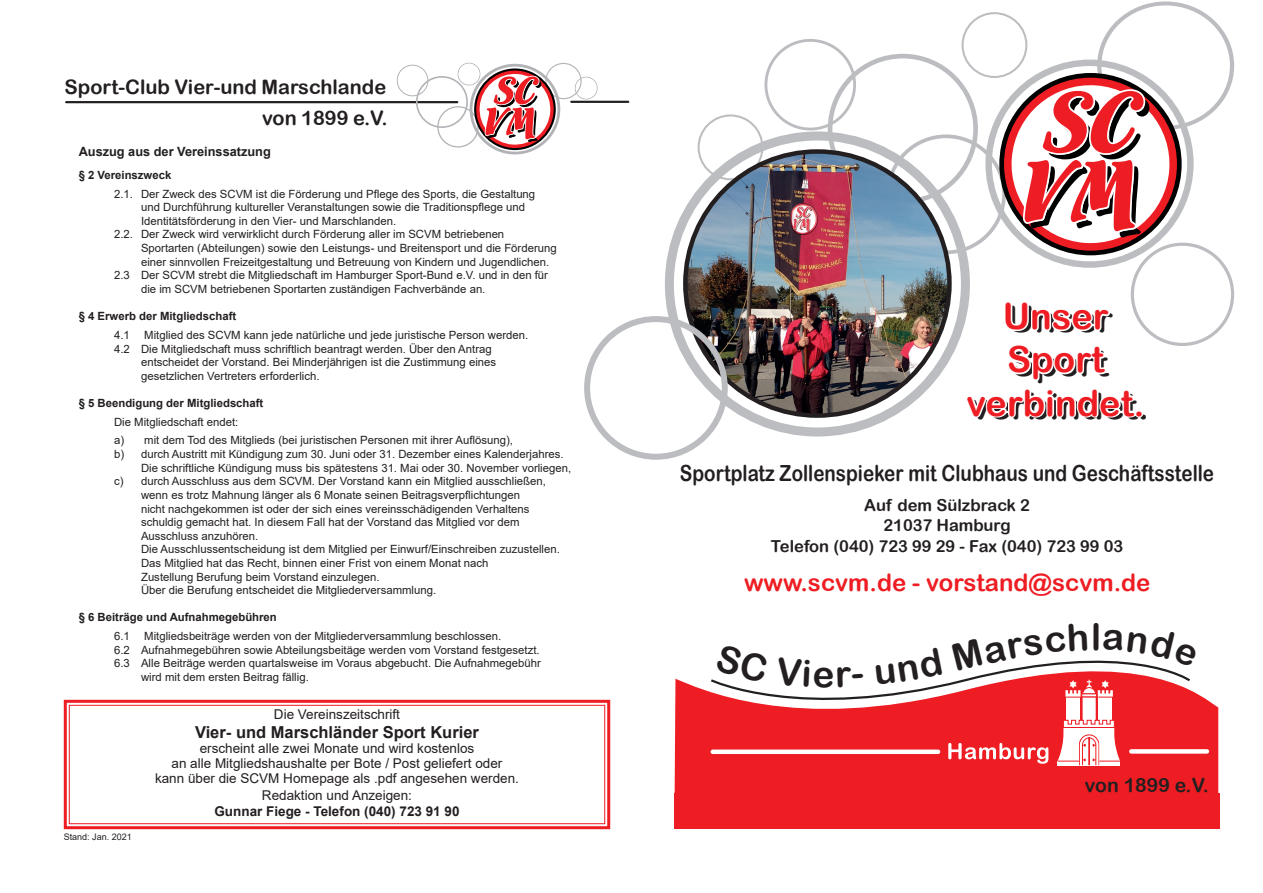
<style>
.page{position:relative;width:1263px;height:893px;background:#fff}
.page>*{position:absolute;margin:0;border:0;box-sizing:border-box;transform-origin:0 0}
.t1{font:36.9px "Arial Rounded MT Bold";color:#231f20}
.t2{font:36px/43.2px "Arial Rounded MT Bold";color:#ee1d23;text-align:center}
.t3{font:24px "Arial Rounded MT Bold";color:#ee1d23}
.t4{font:22.2px "Arial Rounded MT Bold";color:#231f20;scale:.85 1}
.t5{font:19.95px/30.9px "Arial Rounded MT Bold";color:#231f20;text-align:right}
.t6{font:19.5px "Arial Rounded MT Bold";color:#231f20}
.t7{font:16.5px/20.4px "Arial Rounded MT Bold";color:#231f20;text-align:center}
.t8{font:700 16.5px "Arial";color:#231f20}
.t9{font:13.5px/15.5px "Arial";color:#231f20;text-align:center}
.t10{font:700 13.5px "Arial";color:#231f20}
.t11{font:700 12.75px "Arial";color:#231f20}
.t12{font:11.4px/18.8px "Arial";color:#231f20}
.t13{font:700 11.4px "Arial";color:#231f20}
.t14{font:9px "Arial";color:#231f20}
</style>
<div class="page">
<div style="left:675px;top:793px;width:545px;height:36px;background:#ee1d23"></div>
<div style="left:675px;top:678px;width:543px;height:115px;background:#ee1d23"></div>
<div style="left:1054px;top:674px;width:67px;height:97px;background:linear-gradient(to right,#ee1d23,#ee1d23)"></div>
<div style="left:1131px;top:749px;width:76px;height:5px;background:#fff"></div>
<svg style="left:63px;top:699px;width:548px;height:131px"></svg>
<div style="left:69px;top:705px;width:536px;height:119px;border:1px solid #ee1d23"></div>
<svg style="left:698px;top:1px;width:536px;height:419px"></svg>
<hr style="left:66px;top:101px;width:391px;height:2px;background:#231f20">
<hr style="left:571px;top:101px;width:57px;height:2px;background:#231f20">
<svg style="left:397px;top:63px;width:201px;height:91px"></svg>
<div style="left:665px;top:131px;width:305px;height:305px;border:9px solid #bcbdc0;border-radius:50%"></div>
<img style="left:685px;top:152px;width:264px;height:264px;border-radius:132px">
<div style="left:584px;top:316px;width:144px;height:144px;border:6px solid #bcbdc0;border-radius:50%"></div>
<svg style="left:709px;top:660px;width:489px;height:105px"></svg>
<h3 class="t5" style="left:65px;top:71px;width:325px">Sport-Club Vier-und Marschlande von 1899 e.V.</h3>
<p class="t11" style="left:79px;top:143px;width:194px">Auszug aus der Vereinssatzung</p>
<p class="t13" style="left:79px;top:167px;width:94px">§ 2 Vereinszweck</p>
<p class="t12" style="left:114px;top:184px;width:423px">2.1. Der Zweck des SCVM ist die Förderung und Pflege des Sports, die Gestaltung</p>
<p class="t12" style="left:141px;top:198px;width:386px">und Durchführung kultureller Veranstaltungen sowie die Traditionspflege und</p>
<p class="t12" style="left:141px;top:211px;width:257px">Identitätsförderung in den Vier- und Marschlanden.</p>
<p class="t12" style="left:114px;top:225px;width:392px">2.2. Der Zweck wird verwirklicht durch Förderung aller im SCVM betriebenen</p>
<p class="t12" style="left:141px;top:239px;width:417px">Sportarten (Abteilungen) sowie den Leistungs- und Breitensport und die Förderung</p>
<p class="t12" style="left:141px;top:252px;width:410px">einer sinnvollen Freizeitgestaltung und Betreuung von Kindern und Jugendlichen.</p>
<p class="t12" style="left:114px;top:266px;width:435px">2.3 Der SCVM strebt die Mitgliedschaft im Hamburger Sport-Bund e.V. und in den für</p>
<p class="t12" style="left:141px;top:279px;width:346px">die im SCVM betriebenen Sportarten zuständigen Fachverbände an.</p>
<p class="t13" style="left:79px;top:308px;width:159px">§ 4 Erwerb der Mitgliedschaft</p>
<p class="t12" style="left:114px;top:325px;width:17px">4.1</p>
<p class="t12" style="left:144px;top:325px;width:386px">Mitglied des SCVM kann jede natürliche und jede juristische Person werden.</p>
<p class="t12" style="left:114px;top:339px;width:379px">4.2 Die Mitgliedschaft muss schriftlich beantragt werden. Über den Antrag</p>
<p class="t12" style="left:141px;top:353px;width:357px">entscheidet der Vorstand. Bei Minderjährigen ist die Zustimmung eines</p>
<p class="t12" style="left:141px;top:366px;width:180px">gesetzlichen Vertreters erforderlich.</p>
<p class="t13" style="left:79px;top:395px;width:186px">§ 5 Beendigung der Mitgliedschaft</p>
<p class="t12" style="left:114px;top:412px;width:400px">Die Mitgliedschaft endet:<br>a) mit dem Tod des Mitglieds (bei juristischen Personen mit ihrer Auflösung),</p>
<p class="t12" style="left:114px;top:445px;width:451px">b) durch Austritt mit Kündigung zum 30. Juni oder 31. Dezember eines Kalenderjahres.</p>
<p class="t12" style="left:141px;top:458px;width:432px">Die schriftliche Kündigung muss bis spätestens 31. Mai oder 30. November vorliegen,</p>
<p class="t12" style="left:114px;top:472px;width:433px">c) durch Ausschluss aus dem SCVM. Der Vorstand kann ein Mitglied ausschließen,</p>
<p class="t12" style="left:141px;top:485px;width:381px">wenn es trotz Mahnung länger als 6 Monate seinen Beitragsverpflichtungen</p>
<p class="t12" style="left:141px;top:499px;width:390px">nicht nachgekommen ist oder der sich eines vereinsschädigenden Verhaltens</p>
<p class="t12" style="left:141px;top:513px;width:380px">schuldig gemacht hat. In diesem Fall hat der Vorstand das Mitglied vor dem</p>
<p class="t12" style="left:141px;top:526px;width:119px">Ausschluss anzuhören.</p>
<p class="t12" style="left:141px;top:540px;width:420px">Die Ausschlussentscheidung ist dem Mitglied per Einwurf/Einschreiben zuzustellen.</p>
<p class="t12" style="left:141px;top:553px;width:349px">Das Mitglied hat das Recht, binnen einer Frist von einem Monat nach</p>
<p class="t12" style="left:141px;top:567px;width:240px">Zustellung Berufung beim Vorstand einzulegen.</p>
<p class="t12" style="left:141px;top:581px;width:297px">Über die Berufung entscheidet die Mitgliederversammlung.</p>
<p class="t13" style="left:79px;top:609px;width:200px">§ 6 Beiträge und Aufnahmegebühren</p>
<p class="t12" style="left:114px;top:627px;width:17px">6.1</p>
<p class="t12" style="left:144px;top:627px;width:358px">Mitgliedsbeiträge werden von der Mitgliederversammlung beschlossen.</p>
<p class="t12" style="left:114px;top:640px;width:427px">6.2 Aufnahmegebühren sowie Abteilungsbeitäge werden vom Vorstand festgesetzt.</p>
<p class="t12" style="left:114px;top:654px;width:428px">6.3 Alle Beiträge werden quartalsweise im Voraus abgebucht. Die Aufnahmegebühr</p>
<p class="t12" style="left:141px;top:668px;width:169px">wird mit dem ersten Beitrag fällig.</p>
<p class="t14" style="left:64px;top:831px;width:70px">Stand: Jan. 2021</p>
<p class="t9" style="left:274px;top:706px;width:128px">Die Vereinszeitschrift</p>
<h3 class="t8" style="left:195px;top:721px;width:285px">Vier- und Marschländer Sport Kurier</h3>
<p class="t9" style="left:155px;top:741px;width:365px">erscheint alle zwei Monate und wird kostenlos<br>an alle Mitgliedshaushalte per Bote / Post geliefert oder<br>kann über die SCVM Homepage als .pdf angesehen werden.<br>Redaktion und Anzeigen:</p>
<p class="t10" style="left:214px;top:802px;width:247px">Gunnar Fiege - Telefon (040) 723 91 90</p>
<h2 class="t2" style="left:967px;top:294px;width:180px">Unser<br>Sport verbindet.</h2>
<h3 class="t4" style="left:680px;top:460px;width:630px">Sportplatz Zollenspieker mit Clubhaus und Geschäftsstelle</h3>
<h3 class="t7" style="left:771px;top:495px;width:354px">Auf dem Sülzbrack 2<br>21037 Hamburg<br>Telefon (040) 723 99 29 - Fax (040) 723 99 03</h3>
<h3 class="t3" style="left:744px;top:569px;width:408px">www.scvm.de - vorstand@scvm.de</h3>
<h1 class="t1" style="left:1091px;top:615px;width:12px">l</h1>
<h3 class="t6" style="left:1085px;top:773px;width:125px">von 1899 e.V.</h3>
</div>
